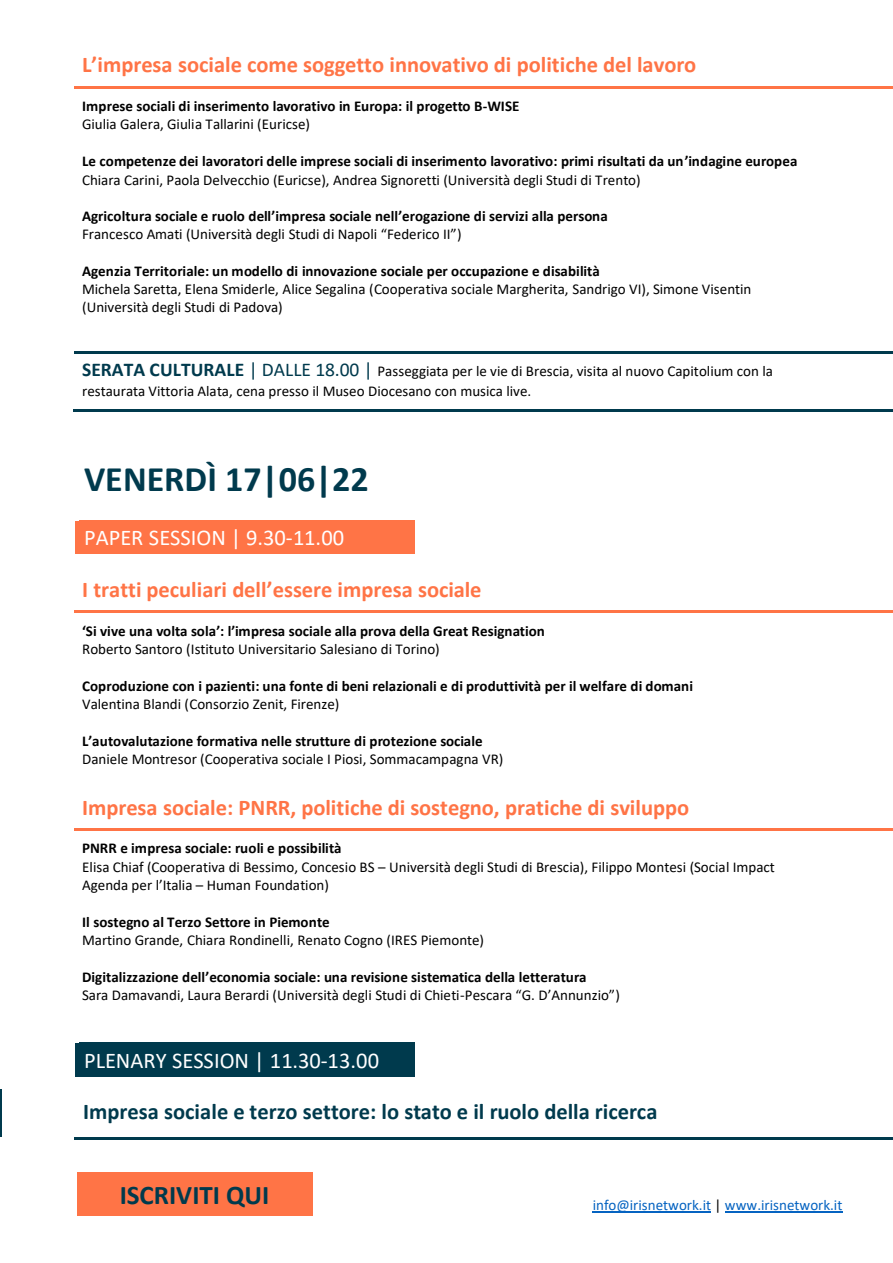
<style>
.page{position:relative;width:893px;height:1263px;background:#fff}
.page>*{position:absolute;margin:0;border:0;box-sizing:border-box;transform-origin:0 0}
.t1{font:700 36px "Calibri";color:#003a4d}
.t2{font:700 27px "Calibri";color:#003a4d}
.t3{font:700 22.5px "Calibri";color:#ff7446}
.t4{font:700 22.5px "Calibri";color:#003a4d}
.t5{font:22.5px "Calibri";color:#fff}
.t6{font:15px/18px "Calibri";color:#000}
.t7{font:700 15px "Calibri";color:#000}
.t8{font:15px "Calibri";color:#0563c1}
.s1{font-weight:700;font-size:19.5px;color:#003a4d}
.s2{font-size:19.5px;color:#003a4d}
.s3{color:#000}
</style>
<div class="page">
<hr style="left:74px;top:86px;width:745px;height:3px;background:#ff7446">
<hr style="left:821px;top:86px;width:72px;height:3px;background:#ff7446">
<hr style="left:74px;top:352px;width:755px;height:2px;background:#003a4d">
<hr style="left:831px;top:352px;width:62px;height:2px;background:#003a4d">
<hr style="left:73px;top:410px;width:756px;height:2px;background:#003a4d">
<hr style="left:830px;top:410px;width:63px;height:2px;background:#003a4d">
<div style="left:76px;top:520px;width:339px;height:34px;background:#ff7446"></div>
<hr style="left:74px;top:611px;width:745px;height:2px;background:#ff7446">
<hr style="left:821px;top:611px;width:72px;height:2px;background:#ff7446">
<hr style="left:74px;top:829px;width:745px;height:2px;background:#ff7446">
<hr style="left:821px;top:829px;width:72px;height:2px;background:#ff7446">
<div style="left:76px;top:1043px;width:339px;height:34px;background:#003a4d"></div>
<svg style="left:79px;top:1042px;width:336px;height:1px"></svg>
<svg style="left:0;top:1089px;width:2px;height:9px"></svg>
<hr style="left:0;top:1098px;width:2px;height:39px;background:#003a4d">
<hr style="left:74px;top:1137px;width:746px;height:3px;background:#003a4d">
<hr style="left:821px;top:1137px;width:72px;height:3px;background:#003a4d">
<div style="left:77px;top:1172px;width:235px;height:44px;background:#ff7446"></div>
<hr style="left:593px;top:1212px;width:118px;height:1px;background:#0563c1">
<hr style="left:725px;top:1212px;width:117px;height:1px;background:#0563c1">
<h3 class="t3" style="left:82px;top:56px;width:616px">L’impresa sociale come soggetto innovativo di politiche del lavoro</h3>
<p class="t7" style="left:82px;top:100px;width:439px">Imprese sociali di inserimento lavorativo in Europa: il progetto B-WISE</p>
<p class="t6" style="left:82px;top:117px;width:229px">Giulia Galera, Giulia Tallarini (Euricse)</p>
<p class="t7" style="left:82px;top:155px;width:717px">Le competenze dei lavoratori delle imprese sociali di inserimento lavorativo: primi risultati da un’indagine europea</p>
<p class="t6" style="left:82px;top:172px;width:560px">Chiara Carini, Paola Delvecchio (Euricse), Andrea Signoretti (Università degli Studi di Trento)</p>
<p class="t7" style="left:82px;top:210px;width:527px">Agricoltura sociale e ruolo dell’impresa sociale nell’erogazione di servizi alla persona</p>
<p class="t6" style="left:82px;top:227px;width:381px">Francesco Amati (Università degli Studi di Napoli “Federico II”)</p>
<p class="t7" style="left:82px;top:265px;width:519px">Agenzia Territoriale: un modello di innovazione sociale per occupazione e disabilità</p>
<p class="t6" style="left:82px;top:282px;width:671px">Michela Saretta, Elena Smiderle, Alice Segalina (Cooperativa sociale Margherita, Sandrigo VI), Simone Visentin (Università degli Studi di Padova)</p>
<p class="t6" style="left:82px;top:363px;width:692px;line-height:19.8px"><span class="s1">SERATA CULTURALE</span> <span class="s2">| DALLE 18.00 |</span> Passeggiata per le vie di Brescia, visita al nuovo Capitolium con la restaurata Vittoria Alata, cena presso il Museo Diocesano con musica live.</p>
<h1 class="t1" style="left:84px;top:464px;width:286px">VENERDÌ 17|06|22</h1>
<h3 class="t5" style="left:84px;top:529px;width:262px">PAPER SESSION | 9.30-11.00</h3>
<h3 class="t3" style="left:82px;top:580px;width:401px">I tratti peculiari dell’essere impresa sociale</h3>
<p class="t7" style="left:82px;top:625px;width:464px">‘Si vive una volta sola’: l’impresa sociale alla prova della Great Resignation</p>
<p class="t6" style="left:82px;top:641px;width:359px">Roberto Santoro (Istituto Universitario Salesiano di Torino)</p>
<p class="t7" style="left:82px;top:679px;width:612px">Coproduzione con i pazienti: una fonte di beni relazionali e di produttività per il welfare di domani</p>
<p class="t6" style="left:82px;top:696px;width:259px">Valentina Blandi (Consorzio Zenit, Firenze)</p>
<p class="t7" style="left:82px;top:734px;width:402px">L’autovalutazione formativa nelle strutture di protezione sociale</p>
<p class="t6" style="left:82px;top:751px;width:423px">Daniele Montresor (Cooperativa sociale I Piosi, Sommacampagna VR)</p>
<h3 class="t3" style="left:82px;top:798px;width:608px">Impresa sociale: PNRR, politiche di sostegno, pratiche di sviluppo</h3>
<p class="t7" style="left:82px;top:842px;width:261px">PNRR e impresa sociale: ruoli e possibilità</p>
<p class="t6" style="left:82px;top:859px;width:694px">Elisa Chiaf (Cooperativa di Bessimo, Concesio BS – Università degli Studi di Brescia), Filippo Montesi (Social Impact<br>Agenda per l’Italia – Human Foundation)</p>
<p class="t7" style="left:82px;top:916px;width:249px">Il sostegno al Terzo Settore in Piemonte</p>
<p class="t6" style="left:82px;top:932px;width:403px">Martino Grande, Chiara Rondinelli, Renato Cogno (IRES Piemonte)</p>
<p class="t7" style="left:82px;top:970px;width:506px">Digitalizzazione dell’economia sociale: una revisione sistematica della letteratura</p>
<p class="t6" style="left:82px;top:987px;width:539px">Sara Damavandi, Laura Berardi (Università degli Studi di Chieti-Pescara “G. D’Annunzio”)</p>
<h3 class="t5" style="left:84px;top:1051px;width:297px">PLENARY SESSION | 11.30-13.00</h3>
<h3 class="t4" style="left:83px;top:1102px;width:576px">Impresa sociale e terzo settore: lo stato e il ruolo della ricerca</h3>
<h2 class="t2" style="left:120px;top:1184px;width:151px">ISCRIVITI QUI</h2>
<p class="t8" style="left:593px;top:1198px;width:251px">info@irisnetwork.it <span class="s3">|</span> www.irisnetwork.it</p>
</div>
